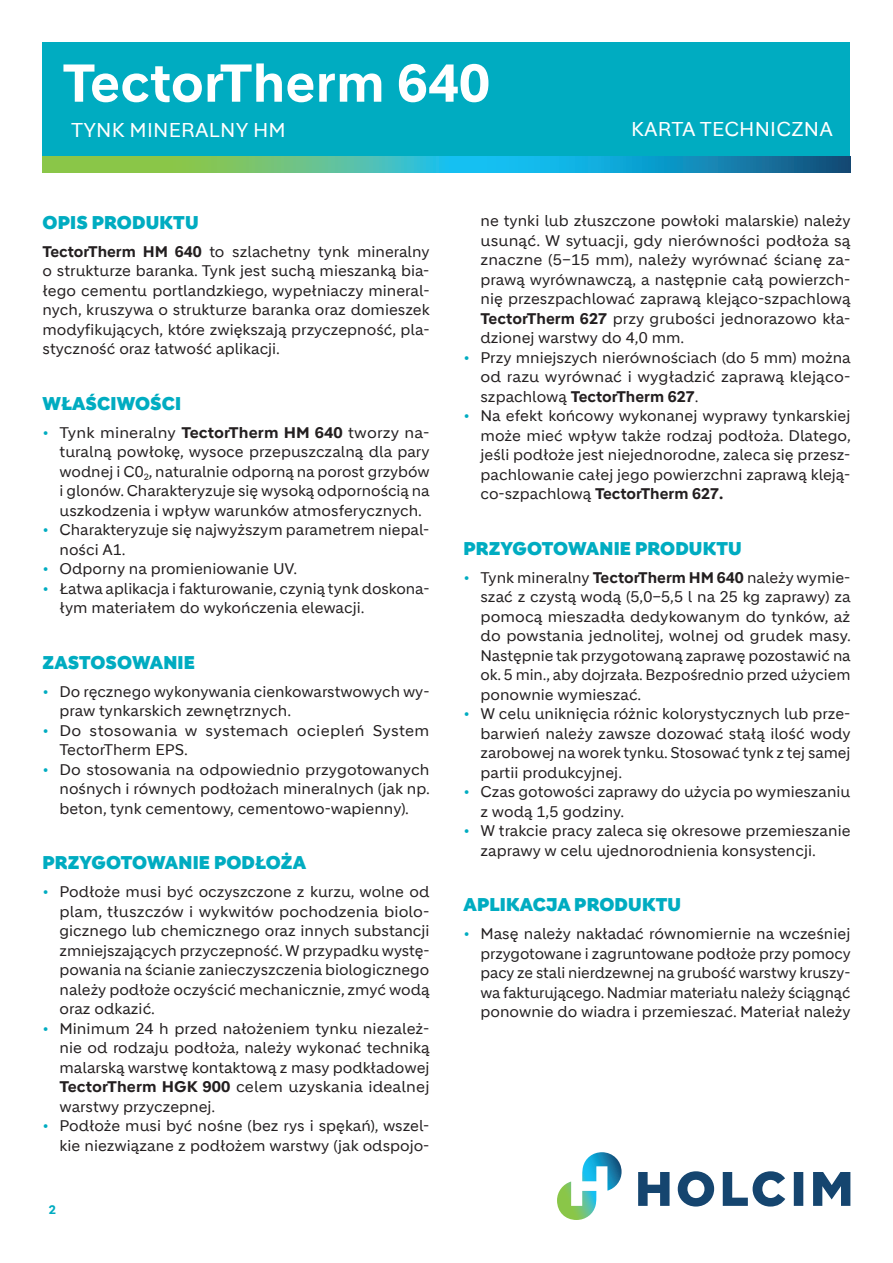
<style>
.page{position:relative;width:893px;height:1263px;background:#fff}
.page>*{position:absolute;margin:0;border:0;box-sizing:border-box;transform-origin:0 0}
.t1{font:700 51.75px "Holcim";color:#fff}
.t2{font:19.5px "Holcim";letter-spacing:.01em;color:#fff}
.t3{font:900 18px "Holcim Headline";letter-spacing:.01em;color:#00acc1}
.t4{font:15px/19.5px "Holcim";color:#231f20;text-align:justify}
.t5{font:700 12px "Holcim";color:#00acc1}
.s1{font-weight:700}
.s2{color:#00acc1}
</style>
<div class="page">
<div style="left:43px;top:43px;width:807px;height:114px;background:#00acc1"></div>
<svg style="left:43px;top:157px;width:807px;height:15px;background:#40ac9f"></svg>
<svg style="left:638px;top:1171px;width:212px;height:35px"></svg>
<svg style="left:557px;top:1152px;width:65px;height:68px"></svg>
<h1 class="t1" style="left:62px;top:53px;width:429px">TectorTherm 640</h1>
<h2 class="t2" style="left:71px;top:118px;width:216px">TYNK MINERALNY HM</h2>
<h2 class="t2" style="left:631px;top:118px;width:203px">KARTA TECHNICZNA</h2>
<p class="t3" style="left:43px;top:212px;width:157px">OPIS PRODUKTU</p>
<p class="t4" style="left:43px;top:242px;width:389px"><span class="s1">TectorTherm HM 640</span> to szlachetny tynk mineralny o strukturze baranka. Tynk jest suchą mieszanką bia&shy;łego cementu portlandzkiego, wypełniaczy mineral&shy;nych, kruszywa o strukturze baranka oraz domieszek modyfikujących, które zwiększają przyczepność, pla&shy;styczność oraz łatwość aplikacji.</p>
<p class="t3" style="left:43px;top:393px;width:140px">WŁAŚCIWOŚCI</p>
<p class="t4" style="left:60px;top:423px;width:372px;text-indent:-17px"><span class="s2">•</span> Tynk mineralny <span class="s1">TectorTherm HM 640</span> tworzy na&shy;turalną powłokę, wysoce przepuszczalną dla pary wodnej i C0<sub>2</sub>, naturalnie odporną na porost grzybów i glonów. Charakteryzuje się wysoką odpornością na uszkodzenia i wpływ warunków atmosferycznych.</p>
<p class="t4" style="left:60px;top:520px;width:371px;text-indent:-17px"><span class="s2">•</span> Charakteryzuje się najwyższym parametrem niepal&shy;ności A1.</p>
<p class="t4" style="left:43px;top:559px;width:256px"><span class="s2">•</span> Odporny na promieniowanie UV.</p>
<p class="t4" style="left:60px;top:579px;width:371px;text-indent:-17px"><span class="s2">•</span> Łatwa aplikacja i fakturowanie, czynią tynk doskona&shy;łym materiałem do wykończenia elewacji.</p>
<p class="t3" style="left:43px;top:652px;width:154px">ZASTOSOWANIE</p>
<p class="t4" style="left:60px;top:682px;width:371px;text-indent:-17px"><span class="s2">•</span> Do ręcznego wykonywania cienkowarstwowych wy&shy;praw tynkarskich zewnętrznych.</p>
<p class="t4" style="left:60px;top:721px;width:371px;text-indent:-17px"><span class="s2">•</span> Do stosowania w systemach ociepleń System<br>TectorTherm EPS.</p>
<p class="t4" style="left:60px;top:760px;width:372px;text-indent:-17px"><span class="s2">•</span> Do stosowania na odpowiednio przygotowanych nośnych i równych podłożach mineralnych (jak np. beton, tynk cementowy, cementowo-wapienny).</p>
<p class="t3" style="left:43px;top:852px;width:265px">PRZYGOTOWANIE PODŁOŻA</p>
<p class="t4" style="left:60px;top:882px;width:372px;text-indent:-17px"><span class="s2">•</span> Podłoże musi być oczyszczone z kurzu, wolne od plam, tłuszczów i wykwitów pochodzenia biolo&shy;gicznego lub chemicznego oraz innych substancji zmniejszających przyczepność. W przypadku wystę&shy;powania na ścianie zanieczyszczenia biologicznego należy podłoże oczyścić mechanicznie, zmyć wodą oraz odkazić.</p>
<p class="t4" style="left:60px;top:1019px;width:372px;text-indent:-17px"><span class="s2">•</span> Minimum 24 h przed nałożeniem tynku niezależ&shy;nie od rodzaju podłoża, należy wykonać techniką malarską warstwę kontaktową z masy podkładowej <span class="s1">TectorTherm HGK 900</span> celem uzyskania idealnej warstwy przyczepnej.</p>
<p class="t4" style="left:43px;top:1116px;width:388px;text-align:right"><span class="s2">•</span> Podłoże musi być nośne (bez rys i spękań), wszel&shy;kie niezwiązane z podłożem warstwy (jak odspojo-</p>
<p class="t5" style="left:49px;top:1203px;width:9px">2</p>
<p class="t4" style="left:480px;top:211px;width:372px">ne tynki lub złuszczone powłoki malarskie) należy usunąć. W sytuacji, gdy nierówności podłoża są znaczne (5–15 mm), należy wyrównać ścianę za&shy;prawą wyrównawczą, a następnie całą powierzch&shy;nię przeszpachlować zaprawą klejąco-szpachlową <span class="s1">TectorTherm 627</span> przy grubości jednorazowo kła&shy;dzionej warstwy do 4,0 mm.</p>
<p class="t4" style="left:480px;top:348px;width:372px;text-indent:-17px"><span class="s2">•</span> Przy mniejszych nierównościach (do 5 mm) można od razu wyrównać i wygładzić zaprawą klejąco&shy;szpachlową <span class="s1">TectorTherm 627</span>.</p>
<p class="t4" style="left:480px;top:406px;width:372px;text-indent:-17px"><span class="s2">•</span> Na efekt końcowy wykonanej wyprawy tynkarskiej może mieć wpływ także rodzaj podłoża. Dlatego, jeśli podłoże jest niejednorodne, zaleca się przesz&shy;pachlowanie całej jego powierzchni zaprawą kleją&shy;co-szpachlową <span class="s1">TectorTherm 627.</span></p>
<p class="t3" style="left:464px;top:538px;width:280px">PRZYGOTOWANIE PRODUKTU</p>
<p class="t4" style="left:480px;top:568px;width:372px;text-indent:-17px"><span class="s2">•</span> Tynk mineralny <span class="s1">TectorTherm HM 640</span> należy wymie&shy;szać z czystą wodą (5,0–5,5 l na 25 kg zaprawy) za pomocą mieszadła dedykowanym do tynków, aż do powstania jednolitej, wolnej od grudek masy.<br>Następnie tak przygotowaną zaprawę pozostawić na ok. 5 min., aby dojrzała. Bezpośrednio przed użyciem ponownie wymieszać.</p>
<p class="t4" style="left:480px;top:704px;width:372px;text-indent:-17px"><span class="s2">•</span> W celu uniknięcia różnic kolorystycznych lub prze&shy;barwień należy zawsze dozować stałą ilość wody zarobowej na worek tynku. Stosować tynk z tej samej partii produkcyjnej.</p>
<p class="t4" style="left:480px;top:782px;width:371px;text-indent:-17px"><span class="s2">•</span> Czas gotowości zaprawy do użycia po wymieszaniu z wodą 1,5 godziny.</p>
<p class="t4" style="left:481px;top:821px;width:371px;text-indent:-17px"><span class="s2">•</span> W trakcie pracy zaleca się okresowe przemieszanie zaprawy w celu ujednorodnienia konsystencji.</p>
<p class="t3" style="left:464px;top:894px;width:219px">APLIKACJA PRODUKTU</p>
<p class="t4" style="left:480px;top:924px;width:372px;text-indent:-17px"><span class="s2">•</span> Masę należy nakładać równomiernie na wcześniej przygotowane i zagruntowane podłoże przy pomocy pacy ze stali nierdzewnej na grubość warstwy kruszy&shy;wa fakturującego. Nadmiar materiału należy ściągnąć ponownie do wiadra i przemieszać. Materiał należy</p>
</div>
